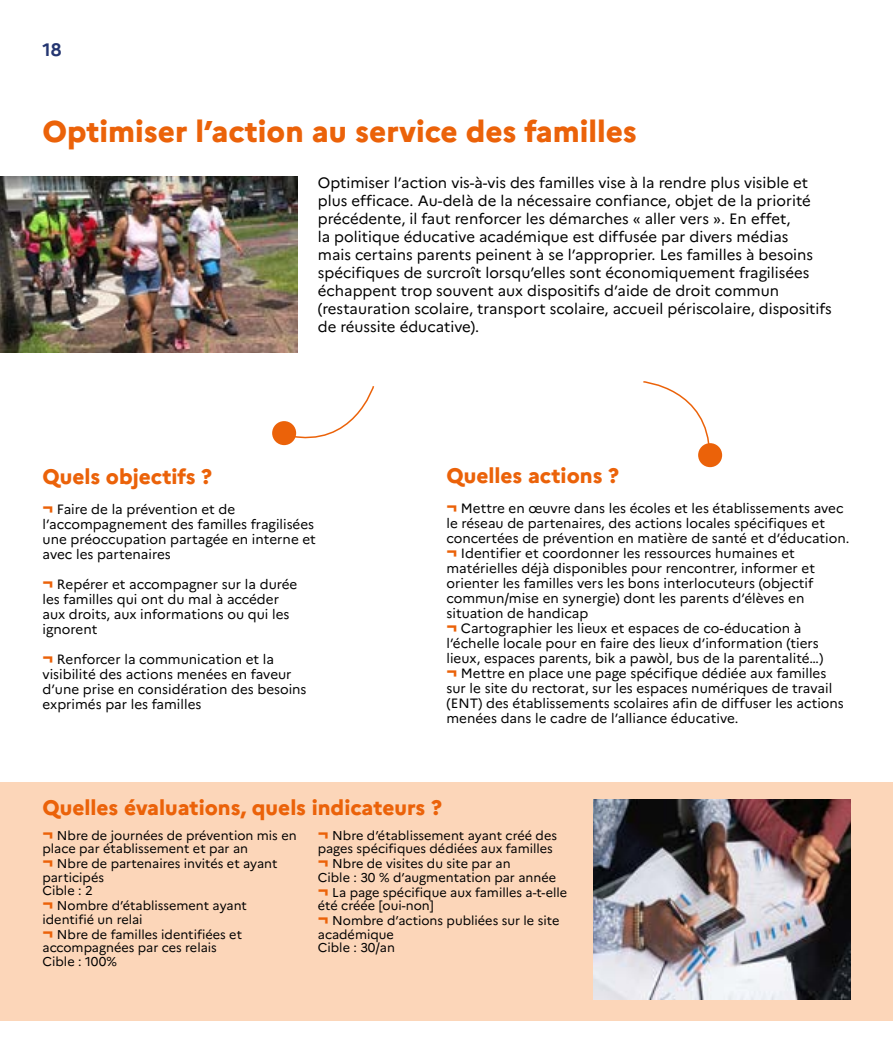
<style>
.page{position:relative;width:893px;height:1063px;background:#fff}
.page>*{position:absolute;margin:0;border:0;box-sizing:border-box;transform-origin:0 0}
.t1{font:800 30px "Marianne";color:#eb6209}
.t2{font:800 21px "Marianne";color:#eb6209}
.t3{font:700 18px "Marianne";color:#243671}
.t4{font:15px/18px "Marianne";color:#000}
.t5{font:13.5px/15px "Marianne";color:#000}
.t6{font:12.75px/13.5px "Marianne";color:#000}
.s1{font-weight:800;font-size:18px;color:#eb6209}
</style>
<div class="page">
<div style="left:0;top:782px;width:893px;height:239px;background:#fcd6b9"></div>
<img style="left:0;top:177px;width:298px;height:176px">
<img style="left:593px;top:799px;width:257px;height:201px">
<svg style="left:643px;top:381px;width:67px;height:71px"></svg>
<div style="left:698px;top:443px;width:24px;height:24px;background:#eb6209;border-radius:50%"></div>
<svg style="left:287px;top:386px;width:88px;height:59px"></svg>
<div style="left:272px;top:421px;width:24px;height:24px;background:#eb6209;border-radius:50%"></div>
<h3 class="t3" style="left:43px;top:36px;width:21px">18</h3>
<h1 class="t1" style="left:43px;top:108px;width:596px">Optimiser l’action au service des familles</h1>
<p class="t4" style="left:318px;top:172px;width:515px">Optimiser l’action vis-à-vis des familles vise à la rendre plus visible et plus efficace. Au-delà de la nécessaire confiance, objet de la priorité précédente, il faut renforcer les démarches « aller vers ». En effet,<br>la politique éducative académique est diffusée par divers médias<br>mais certains parents peinent à se l’approprier. Les familles à besoins spécifiques de surcroît lorsqu’elles sont économiquement fragilisées échappent trop souvent aux dispositifs d’aide de droit commun (restauration scolaire, transport scolaire, accueil périscolaire, dispositifs de réussite éducative).</p>
<h2 class="t2" style="left:43px;top:460px;width:171px">Quels objectifs ?</h2>
<p class="t5" style="left:43px;top:501px;width:275px"><span class="s1">¬</span> Faire de la prévention et de l’accompagnement des familles fragilisées une préoccupation partagée en interne et avec les partenaires</p>
<p class="t5" style="left:43px;top:576px;width:256px"><span class="s1">¬</span> Repérer et accompagner sur la durée les familles qui ont du mal à accéder aux droits, aux informations ou qui les ignorent</p>
<p class="t5" style="left:43px;top:651px;width:266px"><span class="s1">¬</span> Renforcer la communication et la visibilité des actions menées en faveur d’une prise en considération des besoins exprimés par les familles</p>
<h2 class="t2" style="left:446px;top:460px;width:174px">Quelles actions ?</h2>
<p class="t5" style="left:446px;top:500px;width:404px"><span class="s1">¬</span> Mettre en œuvre dans les écoles et les établissements avec le réseau de partenaires, des actions locales spécifiques et concertées de prévention en matière de santé et d’éducation. <span class="s1">¬</span> Identifier et coordonner les ressources humaines et matérielles déjà disponibles pour rencontrer, informer et orienter les familles vers les bons interlocuteurs (objectif commun/mise en synergie) dont les parents d’élèves en situation de handicap<br><span class="s1">¬</span> Cartographier les lieux et espaces de co-éducation à l’échelle locale pour en faire des lieux d’information (tiers lieux, espaces parents, bik a pawòl, bus de la parentalité…)<br><span class="s1">¬</span> Mettre en place une page spécifique dédiée aux familles<br>sur le site du rectorat, sur les espaces numériques de travail (ENT) des établissements scolaires afin de diffuser les actions menées dans le cadre de l’alliance éducative.</p>
<h2 class="t2" style="left:43px;top:791px;width:401px">Quelles évaluations, quels indicateurs ?</h2>
<p class="t6" style="left:43px;top:827px;width:256px"><span class="s1">¬</span> Nbre de journées de prévention mis en place par établissement et par an</p>
<p class="t6" style="left:43px;top:856px;width:236px"><span class="s1">¬</span> Nbre de partenaires invités et ayant participés<br>Cible : 2</p>
<p class="t6" style="left:43px;top:898px;width:206px"><span class="s1">¬</span> Nombre d’établissement ayant identifié un relai</p>
<p class="t6" style="left:43px;top:926px;width:201px"><span class="s1">¬</span> Nbre de familles identifiées et accompagnées par ces relais<br>Cible : 100%</p>
<p class="t6" style="left:318px;top:827px;width:241px"><span class="s1">¬</span> Nbre d’établissement ayant créé des pages spécifiques dédiées aux familles</p>
<p class="t6" style="left:318px;top:856px;width:240px"><span class="s1">¬</span> Nbre de visites du site par an<br>Cible : 30 % d’augmentation par année</p>
<p class="t6" style="left:318px;top:884px;width:251px"><span class="s1">¬</span> La page spécifique aux familles a-t-elle été créée [oui-non]</p>
<p class="t6" style="left:318px;top:913px;width:243px"><span class="s1">¬</span> Nombre d’actions publiées sur le site académique<br>Cible : 30/an</p>
</div>
